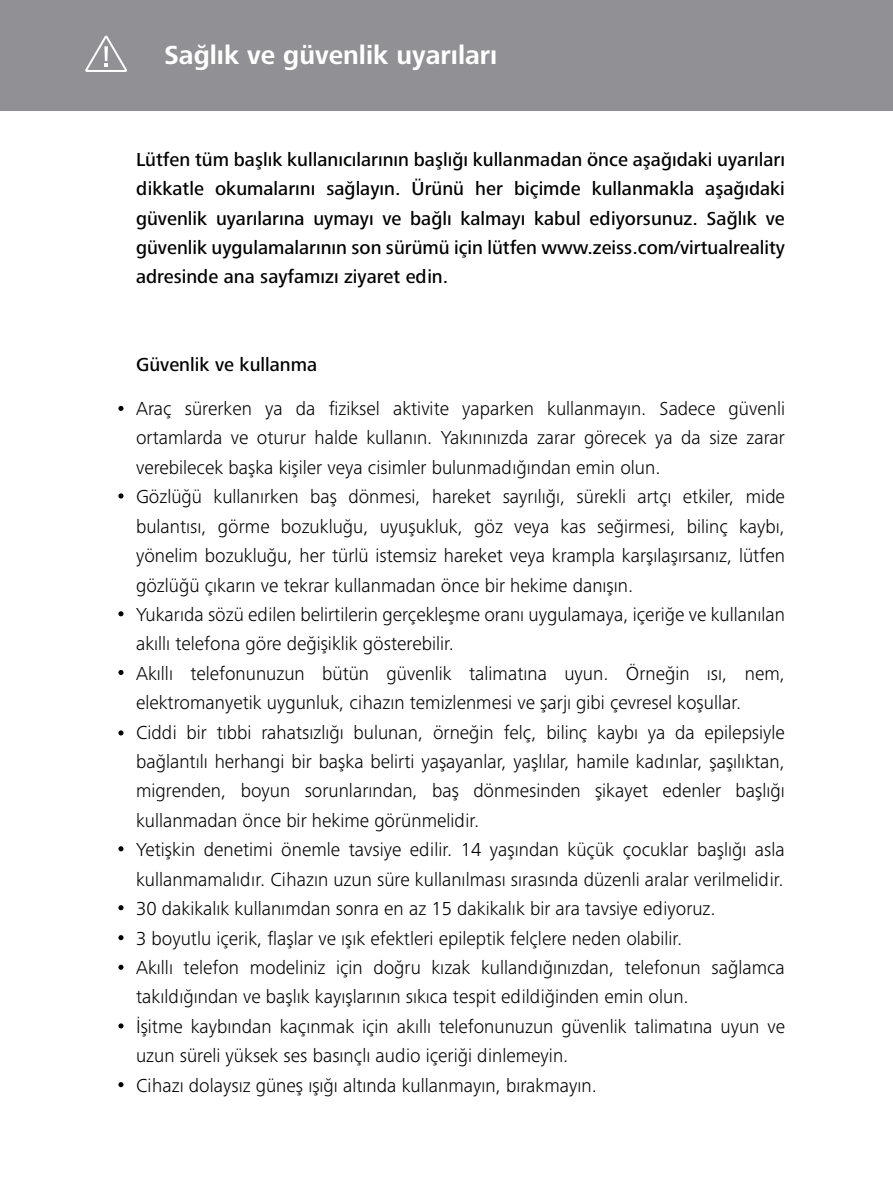
<style>
.page{position:relative;width:893px;height:1191px;background:#fff}
.page>*{position:absolute;margin:0;border:0;box-sizing:border-box;transform-origin:0 0}
.t1{font:700 27px "Zeiss Frutiger Next Pro";color:#fff}
.t2{font:300 19.5px/29.4px "Zeiss Frutiger Next Pro";color:#000}
.t3{font:500 19.5px/29.4px "Zeiss Frutiger Next Pro";color:#000;text-align:justify}
</style>
<div class="page">
<div style="left:0;top:0;width:893px;height:111px;background:#919195"></div>
<svg style="left:85px;top:36px;width:42px;height:36px"></svg>
<svg style="left:118px;top:406px;width:6px;height:5px"></svg>
<svg style="left:118px;top:493px;width:6px;height:5px"></svg>
<svg style="left:118px;top:611px;width:6px;height:5px"></svg>
<svg style="left:118px;top:730px;width:6px;height:5px"></svg>
<svg style="left:118px;top:670px;width:6px;height:5px"></svg>
<svg style="left:118px;top:846px;width:6px;height:5px"></svg>
<svg style="left:118px;top:905px;width:6px;height:5px"></svg>
<svg style="left:118px;top:935px;width:6px;height:5px"></svg>
<svg style="left:118px;top:964px;width:6px;height:5px"></svg>
<svg style="left:118px;top:1023px;width:6px;height:5px"></svg>
<svg style="left:118px;top:1082px;width:6px;height:5px"></svg>
<h1 class="t1" style="left:164px;top:40px;width:335px">Sağlık ve güvenlik uyarıları</h1>
<p class="t3" style="left:136px;top:145px;width:650px">Lütfen tüm başlık kullanıcılarının başlığı kullanmadan önce aşağıdaki uyarıları dikkatle okumalarını sağlayın. Ürünü her biçimde kullanmakla aşağıdaki güvenlik uyarılarına uymayı ve bağlı kalmayı kabul ediyorsunuz. Sağlık ve güvenlik uygulamalarının son sürümü için lütfen www.zeiss.com/virtualreality adresinde ana sayfamızı ziyaret edin.</p>
<p class="t3" style="left:136px;top:350px;width:183px">Güvenlik ve kullanma</p>
<p class="t2" style="left:136px;top:394px;width:650px">Araç sürerken ya da fiziksel aktivite yaparken kullanmayın. Sadece güvenli ortamlarda ve oturur halde kullanın. Yakınınızda zarar görecek ya da size zarar verebilecek başka kişiler veya cisimler bulunmadığından emin olun.<br>Gözlüğü kullanırken baş dönmesi, hareket sayrılığı, sürekli artçı etkiler, mide bulantısı, görme bozukluğu, uyuşukluk, göz veya kas seğirmesi, bilinç kaybı, yönelim bozukluğu, her türlü istemsiz hareket veya krampla karşılaşırsanız, lütfen gözlüğü çıkarın ve tekrar kullanmadan önce bir hekime danışın.<br>Yukarıda sözü edilen belirtilerin gerçekleşme oranı uygulamaya, içeriğe ve kullanılan akıllı telefona göre değişiklik gösterebilir.<br>Akıllı telefonunuzun bütün güvenlik talimatına uyun. Örneğin ısı, nem, elektromanyetik uygunluk, cihazın temizlenmesi ve şarjı gibi çevresel koşullar.<br>Ciddi bir tıbbi rahatsızlığı bulunan, örneğin felç, bilinç kaybı ya da epilepsiyle bağlantılı herhangi bir başka belirti yaşayanlar, yaşlılar, hamile kadınlar, şaşılıktan, migrenden, boyun sorunlarından, baş dönmesinden şikayet edenler başlığı kullanmadan önce bir hekime görünmelidir.<br>Yetişkin denetimi önemle tavsiye edilir. 14 yaşından küçük çocuklar başlığı asla kullanmamalıdır. Cihazın uzun süre kullanılması sırasında düzenli aralar verilmelidir.<br>30 dakikalık kullanımdan sonra en az 15 dakikalık bir ara tavsiye ediyoruz.<br>3 boyutlu içerik, flaşlar ve ışık efektleri epileptik felçlere neden olabilir.<br>Akıllı telefon modeliniz için doğru kızak kullandığınızdan, telefonun sağlamca takıldığından ve başlık kayışlarının sıkıca tespit edildiğinden emin olun.<br>İşitme kaybından kaçınmak için akıllı telefonunuzun güvenlik talimatına uyun ve uzun süreli yüksek ses basınçlı audio içeriği dinlemeyin.<br>Cihazı dolaysız güneş ışığı altında kullanmayın, bırakmayın.</p>
</div>
